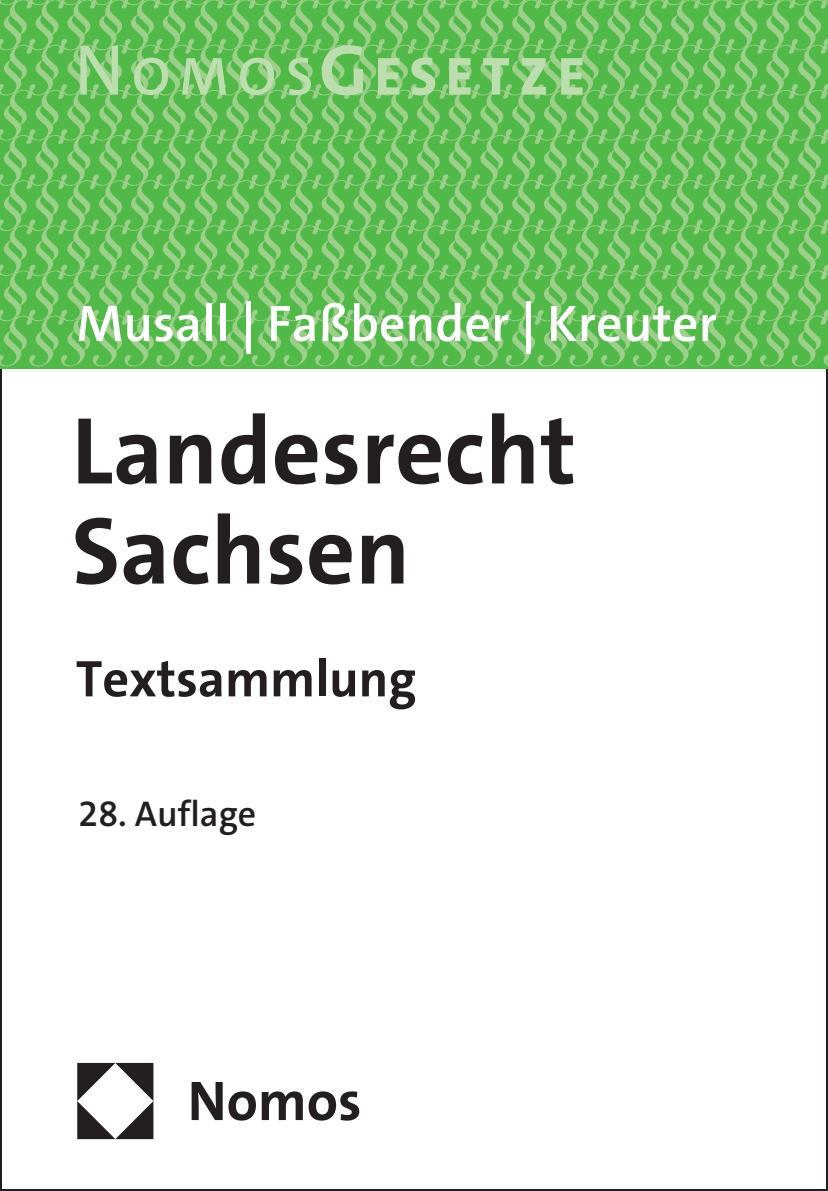
<style>
.page{position:relative;width:828px;height:1191px;background:#fff}
.page>*{position:absolute;margin:0;border:0;box-sizing:border-box;transform-origin:0 0}
.t1{font:700 96px/100px "The Sans C5";color:#231f20}
.t2{font:800 54px "The Sans C5";letter-spacing:.17em;color:#bcddae}
.t3{font:600 52px "The Sans C5";color:#fff}
.t4{font:700 52px "The Sans C5";color:#231f20}
.t5{font:600 36px "The Sans C5";color:#231f20}
.s1{font-weight:400;font-size:72px}
.s2{font-weight:600}
.s3{font-weight:700;font-size:72px}
</style>
<div class="page">
<img style="left:0;top:0;width:828px;height:369px">
<svg style="left:192px;top:1082px;width:167px;height:38px"></svg>
<svg style="left:77px;top:1063px;width:76px;height:76px"></svg>
<p class="t2" style="left:74px;top:42px;width:512px"><span class="s1">N</span><span class="s2">OMOS</span><span class="s3">G</span>ESETZE</p>
<p class="t3" style="left:77px;top:290px;width:642px">Musall | Faßbender | Kreuter</p>
<h1 class="t1" style="left:72px;top:402px;width:506px">Landesrecht<br>Sachsen</h1>
<p class="t4" style="left:76px;top:645px;width:342px">Textsammlung</p>
<p class="t5" style="left:79px;top:791px;width:179px">28. Auflage</p>
</div>
